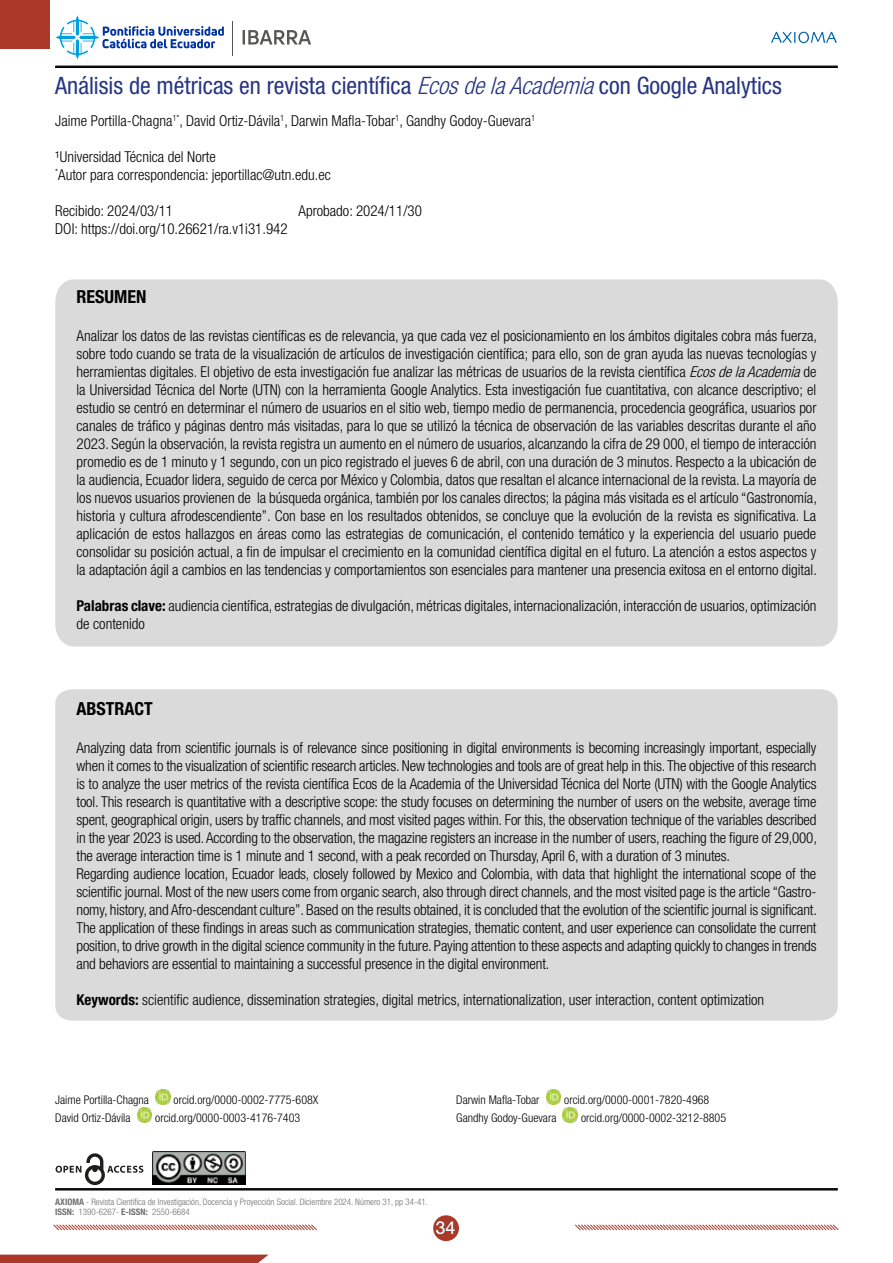
<style>
.page{position:relative;width:893px;height:1263px;background:#fff}
.page>*{position:absolute;margin:0;border:0;box-sizing:border-box;transform-origin:0 0}
.t1{font:condensed 24px "Helvetica Neue LT Std";color:#283583}
.t2{font:700 condensed 18px "Helvetica Neue LT Std";color:#000}
.t3{font:500 18px "Helvetica Neue LT Std";color:#fff}
.t4{font:300 condensed 15px/18px "Helvetica Neue LT Std";letter-spacing:-.01em;color:#000}
.t5{font:300 condensed 12px "Helvetica Neue LT Std";color:#000}
.t6{font:300 condensed 9px/10.8px "Helvetica Neue LT Std";color:#706f6f}
.s1{font-weight:300;font-style:italic}
.s2{font-style:italic}
.s3{font-weight:700}
</style>
<div class="page">
<div style="left:433px;top:1215px;width:26px;height:26px;background:#aa392a;border-radius:50%"></div>
<svg style="left:53px;top:1224px;width:786px;height:6px"></svg>
<svg style="left:0;top:1254px;width:269px;height:9px;background:#b14a3c"></svg>
<div style="left:0;top:0;width:49px;height:49px;background:#aa392a"></div>
<hr style="left:55px;top:66px;width:783px;height:1px;background:#000">
<hr style="left:55px;top:67px;width:783px;height:1px;background:#000">
<hr style="left:55px;top:1188px;width:783px;height:1px;background:#000">
<hr style="left:55px;top:1189px;width:783px;height:1px;background:#000">
<div style="left:55px;top:279px;width:783px;height:367px;background:#dadada"></div>
<div style="left:55px;top:689px;width:783px;height:331px;background:#dadada"></div>
<img style="left:155px;top:1090px;width:15px;height:14px">
<img style="left:137px;top:1108px;width:15px;height:14px">
<img style="left:546px;top:1090px;width:15px;height:14px">
<img style="left:563px;top:1108px;width:15px;height:14px">
<svg style="left:56px;top:1153px;width:88px;height:33px"></svg>
<img style="left:153px;top:1152px;width:93px;height:32px">
<svg style="left:243px;top:30px;width:68px;height:15px"></svg>
<svg style="left:55px;top:15px;width:169px;height:45px"></svg>
<hr style="left:233px;top:21px;width:1px;height:34px;background:#575756">
<svg style="left:771px;top:32px;width:66px;height:11px"></svg>
<h1 class="t1" style="left:55px;top:71px;width:728px">Análisis de métricas en revista científica <span class="s1">EcosdelaAcademia</span>con Google Analytics</h1>
<p class="t4" style="left:55px;top:112px;width:482px">Jaime Portilla-Chagna<sup>1*</sup>, David Ortiz-Dávila<sup>1</sup>, Darwin Mafla-Tobar<sup>1</sup>, Gandhy Godoy-Guevara<sup>1</sup></p>
<p class="t4" style="left:55px;top:148px;width:277px">¹Universidad Técnica del Norte<br><sup>*</sup>Autor para correspondencia: jeportillac@utn.edu.ec</p>
<p class="t4" style="left:55px;top:202px;width:119px">Recibido: 2024/03/11</p>
<p class="t4" style="left:299px;top:202px;width:125px">Aprobado: 2024/11/30</p>
<p class="t4" style="left:55px;top:220px;width:234px">DOI: https://doi.org/10.26621/ra.v1i31.942</p>
<p class="t2" style="left:77px;top:286px;width:72px">RESUMEN</p>
<p class="t4" style="left:77px;top:326px;width:742px;text-align:justify">Analizar los datos de las revistas científicas es de relevancia, ya que cada vez el posicionamiento en los ámbitos digitales cobra más fuerza, sobre todo cuando se trata de la visualización de artículos de investigación científica; para ello, son de gran ayuda las nuevas tecnologías y herramientas digitales. El objetivo de esta investigación fue analizar las métricas de usuarios de la revista científica <span class="s2">EcosdelaAcademia</span>de la Universidad Técnica del Norte (UTN) con la herramienta Google Analytics. Esta investigación fue cuantitativa, con alcance descriptivo; el estudio se centró en determinar el número de usuarios en el sitio web, tiempo medio de permanencia, procedencia geográfica, usuarios por canales de tráfico y páginas dentro más visitadas, para lo que se utilizó la técnica de observación de las variables descritas durante el año 2023. Según la observación, la revista registra un aumento en el número de usuarios, alcanzando la cifra de 29 000, el tiempo de interacción promedio es de 1 minuto y 1 segundo, con un pico registrado el jueves 6 de abril, con una duración de 3 minutos. Respecto a la ubicación de la audiencia, Ecuador lidera, seguido de cerca por México y Colombia, datos que resaltan el alcance internacional de la revista. La mayoría de los nuevos usuarios provienen de la búsqueda orgánica, también por los canales directos; la página más visitada es el artículo “Gastronomía, historia y cultura afrodescendiente”. Con base en los resultados obtenidos, se concluye que la evolución de la revista es significativa. La aplicación de estos hallazgos en áreas como las estrategias de comunicación, el contenido temático y la experiencia del usuario puede consolidar su posición actual, a fin de impulsar el crecimiento en la comunidad científica digital en el futuro. La atención a estos aspectos y la adaptación ágil a cambios en las tendencias y comportamientos son esenciales para mantener una presencia exitosa en el entorno digital.</p>
<p class="t4" style="left:77px;top:596px;width:741px"><span class="s3">Palabras clave:</span> audiencia científica, estrategias de divulgación, métricas digitales, internacionalización, interacción de usuarios, optimización de contenido</p>
<p class="t2" style="left:77px;top:698px;width:78px">ABSTRACT</p>
<p class="t4" style="left:77px;top:738px;width:742px">Analyzing data from scientific journals is of relevance since positioning in digital environments is becoming increasingly important, especially when it comes to the visualization of scientific research articles. New technologies and tools are of great help in this. The objective of this research is to analyze the user metrics of the revista científica Ecos de la Academia of the Universidad Técnica del Norte (UTN) with the Google Analytics tool. This research is quantitative with a descriptive scope: the study focuses on determining the number of users on the website, average time spent, geographical origin, users by traffic channels, and most visited pages within. For this, the observation technique of the variables described in the year 2023 is used. According to the observation, the magazine registers an increase in the number of users, reaching the figure of 29,000, the average interaction time is 1 minute and 1 second, with a peak recorded on Thursday, April 6, with a duration of 3 minutes.<br>Regarding audience location, Ecuador leads, closely followed by Mexico and Colombia, with data that highlight the international scope of the scientific journal. Most of the new users come from organic search, also through direct channels, and the most visited page is the article “Gastro&shy;nomy, history, and Afro-descendant culture”. Based on the results obtained, it is concluded that the evolution of the scientific journal is significant.<br>The application of these findings in areas such as communication strategies, thematic content, and user experience can consolidate the current position, to drive growth in the digital science community in the future. Paying attention to these aspects and adapting quickly to changes in trends and behaviors are essential to maintaining a successful presence in the digital environment.</p>
<p class="t4" style="left:77px;top:990px;width:689px"><span class="s3">Keywords:</span> scientific audience, dissemination strategies, digital metrics, internationalization, user interaction, content optimization</p>
<p class="t5" style="left:55px;top:1093px;width:95px">Jaime Portilla-Chagna</p>
<p class="t5" style="left:174px;top:1093px;width:146px">orcid.org/0000-0002-7775-608X</p>
<p class="t5" style="left:55px;top:1111px;width:77px">David Ortiz-Dávila</p>
<p class="t5" style="left:155px;top:1111px;width:147px">orcid.org/0000-0003-4176-7403</p>
<p class="t5" style="left:456px;top:1093px;width:85px">Darwin Mafla-Tobar</p>
<p class="t5" style="left:564px;top:1093px;width:147px">orcid.org/0000-0001-7820-4968</p>
<p class="t5" style="left:456px;top:1111px;width:102px">Gandhy Godoy-Guevara</p>
<p class="t5" style="left:581px;top:1111px;width:147px">orcid.org/0000-0002-3212-8805</p>
<p class="t6" style="left:55px;top:1196px;width:374px"><span class="s3">AXIOMA</span> - Revista Científica de Investigación, Docencia y Proyección Social. Diciembre 2024. Número 31, pp 34-41.<br><span class="s3">ISSN:</span> 1390-6267- <span class="s3">E-ISSN:</span> 2550-6684</p>
<p class="t3" style="left:436px;top:1216px;width:22px">34</p>
</div>
